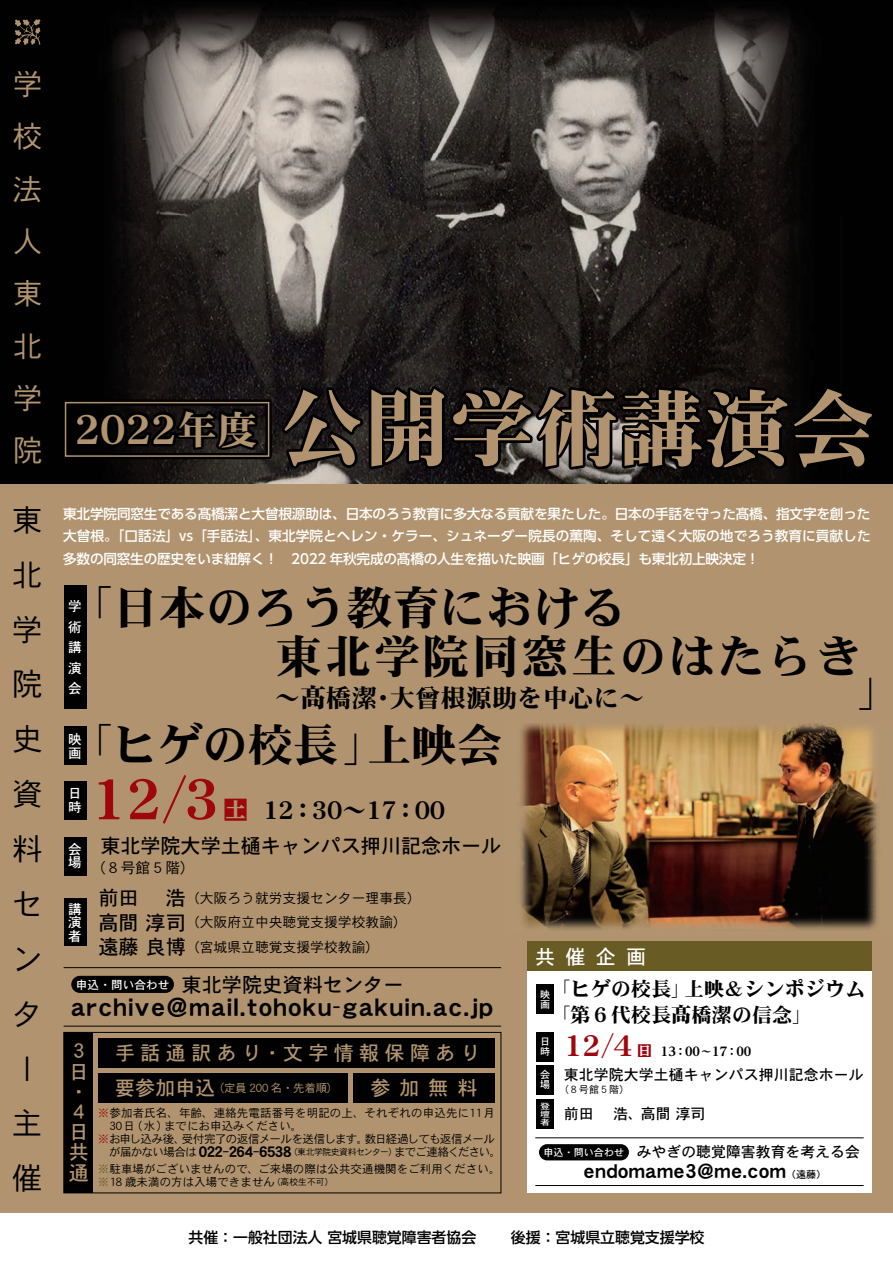
<style>
.page{position:relative;width:893px;height:1263px;background:#fff}
.page>*{position:absolute;margin:0;border:0;box-sizing:border-box;transform-origin:0 0}
.t1{font:85.05px "DFPHS Mincho CID W9";color:#b1946f}
.t2{font:55.35px "DFPHS Mincho CID W9";color:#9d070d}
.t3{font:46.8px/48.8px "DFPHS Mincho CID W9";letter-spacing:.05em;color:#010101}
.t4{font:46.8px "DFPHS Mincho CID W3";color:#010101}
.t5{font:45.75px "DFPHS Mincho CID W9";letter-spacing:-.01em;color:#010101}
.t6{font:30.9px/54.9px "DFPHS Gothic CID W3";color:#010101}
.t7{font:29.7px/52.3px "DFPHS Gothic CID W3";color:#b1946f;text-align:justify}
.t8{font:25.5px "DFPHS Mincho CID W9";color:#010101}
.t9{font:24.45px "DFPHS Gothic CID W7";letter-spacing:.08em;color:#010101}
.t10{font:24.45px "DFPHS Mincho CID W9";letter-spacing:-.01em;color:#010101}
.t11{font:20.25px "DFPHS Gothic CID W5";letter-spacing:-.01em;color:#010101}
.t12{font:20.25px/25.8px "DFPHS Mincho CID W9";color:#010101}
.t13{font:20.25px/20.2px "DFPHS Gothic CID W5";color:#b1946f}
.t14{font:20.25px "DFPHS Gothic CID W5";color:#fff}
.t15{font:19.95px "DFPHS Gothic CID W5";letter-spacing:.275em;color:#b1946f}
.t16{font:19.2px "DFPHS Gothic CID W7";letter-spacing:.05em;color:#010101}
.t17{font:14.85px "DFPHS Gothic CID W5";letter-spacing:.01em;color:#010101}
.t18{font:500 14.85px "UD Shin Go Pro";color:#010101}
.t19{font:14.85px "DFPHS Gothic CID W3";color:#010101}
.t20{font:13.8px/24.5px "DFPHS Gothic CID W3";color:#010101}
.t21{font:500 13.65px/22.4px "UD Shin Go Pro";letter-spacing:-.015em;color:#fff;text-align:justify}
.t22{font:13.65px/13.6px "DFPHS Gothic CID W5";color:#fff}
.t23{font:800 12.15px "UD Reimin Pro";color:#010101}
.t24{font:11.55px/12.6px "DFPHS Gothic CID W3";color:#010101}
.t25{font:11.55px "DFPHS Gothic CID W3";letter-spacing:-.07em;color:#010101}
.t26{font:11.55px "DFPHS Gothic CID W3";letter-spacing:-.045em;color:#010101}
.t27{font:11.55px "DFPHS Gothic CID W3";letter-spacing:-.025em;color:#b1946f}
.t28{font:10.05px "DFPHS Gothic CID W3";color:#010101}
.t29{font:10.05px/10.1px "DFPHS Gothic CID W5";color:#fff}
.t30{font:7.95px/7.9px "DFPHS Gothic CID W5";color:#fff;text-align:justify;scale:1.27 1}
.s1{font-family:"DFPHS Mincho CID W3"}
.s2{font-family:"Ryumin Pr 6";font-weight:800;font-stretch:expanded}
.s3{font-family:"UD Reimin Pro";font-weight:800;color:#9d070d}
.s4{font-family:"DFPHS Gothic CID W5";font-size:20.25px}
.s5{font-family:"DFPHS Gothic CID W5";font-size:19.95px}
.s6{color:#9d070d}
.s7{font-family:"DFPHS Gothic CID W7";font-size:14.7px}
.s8{font-size:8.85px}
.s9{color:#685b24}
.s10{font-size:10.05px;color:#fff}
.s11{font-family:"DFPHS Gothic CID W5";font-size:10.05px}
.s12{font-family:"DFPHS Mincho CID W9";font-weight:400;font-size:28.65px;color:#9d070d}
.s13{font-family:"DFPHS Mincho CID W3";font-weight:400;font-size:28.65px;color:#9d070d}
.s14{font-size:14.1px;color:#9d070d}
</style>
<div class="page">
<img style="left:0;top:0;width:893px;height:485px">
<div style="left:0;top:485px;width:893px;height:728px;background:#b1946f"></div>
<img style="left:520px;top:723px;width:358px;height:207px">
<div style="left:64px;top:727px;width:23px;height:38px;background:#010101"></div>
<div style="left:64px;top:782px;width:23px;height:38px;background:#010101"></div>
<div style="left:64px;top:837px;width:23px;height:38px;background:#010101"></div>
<div style="left:64px;top:898px;width:23px;height:48px;background:#010101"></div>
<div style="left:64px;top:586px;width:23px;height:123px;background:#010101"></div>
<svg style="left:14px;top:19px;width:27px;height:26px"></svg>
<div style="left:71px;top:976px;width:103px;height:17px;background:#010101;border-radius:9px"></div>
<hr style="left:64px;top:967px;width:437px;height:1px;background:#010101">
<hr style="left:64px;top:1026px;width:437px;height:1px;background:#010101">
<div style="left:527px;top:956px;width:345px;height:237px;background:#fff"></div>
<div style="left:527px;top:941px;width:345px;height:30px;background:#685b24"></div>
<div style="left:536px;top:984px;width:18px;height:30px;background:#010101"></div>
<div style="left:536px;top:1032px;width:18px;height:29px;background:#010101"></div>
<div style="left:536px;top:1065px;width:18px;height:30px;background:#010101"></div>
<div style="left:536px;top:1099px;width:18px;height:29px;background:#010101"></div>
<div style="left:539px;top:1144px;width:90px;height:16px;background:#010101;border-radius:8px"></div>
<hr style="left:535px;top:1137px;width:329px;height:1px;background:#010101">
<hr style="left:535px;top:1185px;width:329px;height:1px;background:#010101">
<svg style="left:277px;top:381px;width:600px;height:93px;background:#141212"></svg>
<svg style="left:70px;top:406px;width:192px;height:46px;background:#080707"></svg>
<div style="left:354px;top:1073px;width:141px;height:29px;background:#010101"></div>
<div style="left:64px;top:1032px;width:29px;height:161px;background:#010101"></div>
<div style="left:99px;top:1039px;width:396px;height:29px;background:#010101"></div>
<div style="left:99px;top:1073px;width:249px;height:29px;background:#010101"></div>
<div style="left:63px;top:1032px;width:438px;height:161px;border:1px solid #010101"></div>
<div style="left:62px;top:399px;width:210px;height:60px;border:6px solid #010101"></div>
<div style="left:65px;top:402px;width:204px;height:55px;border:2px solid #b1946f"></div>
<h3 class="t7" style="left:13px;top:58px;width:30px">学校法人東北学院</h3>
<h3 class="t6" style="left:12px;top:492px;width:31px">東北学院史資料センター主催</h3>
<h1 class="t1" style="left:75px;top:382px;width:801px"><sup>2022年度</sup>公開学術講演会</h1>
<p class="t21" style="left:63px;top:502px;width:809px">東北学院同窓生である髙橋潔と大曾根源助は、日本のろう教育に多大なる貢献を果たした。日本の手話を守った髙橋、指文字を創った大曾根。「口話法」vs「手話法」、東北学院とヘレン・ケラー、シュネーダー院長の薫陶、そして遠く大阪の地でろう教育に貢献した多数の同窓生の歴史をいま紐解く！　2022 年秋完成の髙橋の人生を描いた映画「ヒゲの校長」も東北初上映決定！</p>
<p class="t22" style="left:68px;top:596px;width:15px;line-height:20.4px;text-align:justify">学術講演会</p>
<p class="t22" style="left:68px;top:732px;width:15px">映画</p>
<p class="t22" style="left:68px;top:786px;width:14px">日時</p>
<p class="t22" style="left:68px;top:842px;width:15px">会場</p>
<h3 class="t3" style="left:276px;top:582px;width:588px;text-indent:-210px"><span class="s1">「</span>日本のろう教育における<br>東北学院同窓生のはたらき</h3>
<h3 class="t8" style="left:275px;top:684px;width:371px">～<span class="s2">髙</span>橋潔・大曾根源助を中心に～</h3>
<h3 class="t4" style="left:905px;top:714px;width:48px;rotate:-180deg">「</h3>
<h3 class="t5" style="left:67px;top:720px;width:437px"><span class="s1">「</span>ヒゲの校長<span class="s1">」</span>上映会</h3>
<h2 class="t2" style="left:92px;top:769px;width:139px">12<span class="s1">/</span>３</h2>
<h3 class="t10" style="left:224px;top:797px;width:223px"><span class="s3">土</span> 12：30～17：00</h3>
<h3 class="t11" style="left:100px;top:835px;width:402px">東北学院大学土樋キャンパス押川記念ホール</h3>
<p class="t19" style="left:91px;top:860px;width:106px">（８号館５階）</p>
<p class="t22" style="left:68px;top:902px;width:15px;text-align:justify">講演者</p>
<p class="t20" style="left:98px;top:885px;width:324px"><span class="s4">前田 　浩</span>（大阪ろう就労支援センター理事長）<span class="s4">高間 淳司</span>（大阪府立中央聴覚支援学校教諭）<span class="s4">遠藤 良博</span>（宮城県立聴覚支援学校教諭）</p>
<h3 class="t11" style="left:76px;top:974px;width:329px"><sup>申込・問い合わせ</sup> 東北学院史資料センター</h3>
<h3 class="t9" style="left:71px;top:994px;width:423px">archive@mail.tohoku-gakuin.ac.jp</h3>
<h3 class="t13" style="left:69px;top:1041px;width:21px">３日・<br>４日共通</h3>
<h3 class="t15" style="left:115px;top:1042px;width:367px">手話通訳あり・文字情報保障あり</h3>
<p class="t27" style="left:115px;top:1081px;width:225px"><span class="s5">要参加申込</span>（定員 200 名・先着順）</p>
<h3 class="t15" style="left:371px;top:1077px;width:108px">参加無料</h3>
<p class="t24" style="left:98px;top:1107px;width:398px"><span class="s6">※</span>参加者氏名、年齢、連絡先電話番号を明記の上、それぞれの申込先に11月</p>
<p class="t24" style="left:109px;top:1119px;width:195px">30日（水）までにお申込みください。</p>
<p class="t26" style="left:98px;top:1132px;width:399px"><span class="s6">※</span>お申し込み後、受付完了の返信メールを送信します。数日経過しても返信メール</p>
<p class="t25" style="left:109px;top:1145px;width:394px">が届かない場合は <span class="s7">022-264-6538</span><span class="s8">（東北学院史資料センター）</span>までご連絡ください。</p>
<p class="t24" style="left:98px;top:1162px;width:404px"><span class="s9">※</span>駐車場がございませんので、ご来場の際は公共交通機関をご利用ください。<span class="s9">※</span>18 歳未満の方は入場できません<span class="s8">（高校生不可）</span></p>
<h3 class="t14" style="left:535px;top:945px;width:113px">共催企画</h3>
<p class="t29" style="left:540px;top:989px;width:11px">映画</p>
<p class="t29" style="left:540px;top:1036px;width:11px">日時</p>
<p class="t29" style="left:540px;top:1069px;width:11px">会場</p>
<p class="t30" style="left:540px;top:1102px;width:9px">登壇者</p>
<p class="t17" style="left:543px;top:1144px;width:318px"><span class="s10">申込・問い合わせ</span> みやぎの聴覚障害教育を考える会</p>
<h3 class="t16" style="left:584px;top:1161px;width:244px">endomame3@me.com<span class="s11">（遠藤）</span></h3>
<h3 class="t12" style="left:550px;top:975px;width:317px"><span class="s1">「</span>ヒゲの校長<span class="s1">」</span>上映＆シンポジウム<span class="s1">「</span>第６代校長<span class="s2">髙</span>橋潔の信念<span class="s1">」</span></h3>
<p class="t23" style="left:564px;top:1042px;width:188px"><span class="s12">12</span><span class="s13">/</span><span class="s12">４</span><span class="s14">日</span> 13：00～17：00</p>
<p class="t17" style="left:564px;top:1066px;width:301px">東北学院大学土樋キャンパス押川記念ホール</p>
<p class="t28" style="left:559px;top:1084px;width:72px">（８号館５階）</p>
<p class="t17" style="left:564px;top:1106px;width:143px">前田 　浩、高間 淳司</p>
<p class="t18" style="left:189px;top:1225px;width:517px">共催：一般社団法人 宮城県聴覚障害者協会 　　後援：宮城県立聴覚支援学校</p>
</div>
